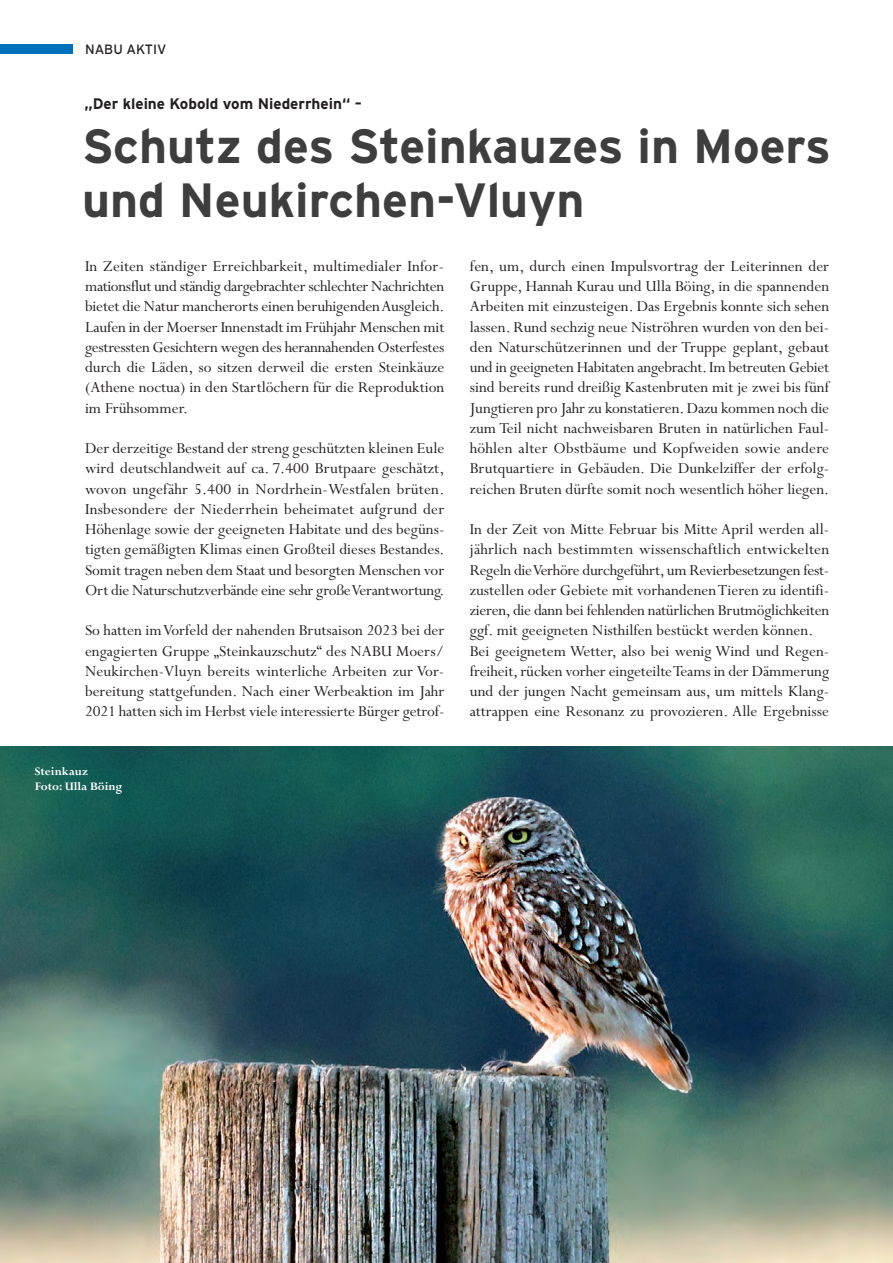
<style>
.page{position:relative;width:893px;height:1263px;background:#fff}
.page>*{position:absolute;margin:0;border:0;box-sizing:border-box;transform-origin:0 0}
.t1{font:700 48px/54px "Interstate";color:#3e3e3f}
.t2{font:17.1px/20.2px "Perpetua";color:#231f20;text-align:justify}
.t3{font:700 15.3px "Interstate";color:#231f20}
.t4{font:13.5px "Interstate";color:#231f20}
.t5{font:700 12.75px/15px "Perpetua";color:#fff}
</style>
<div class="page">
<div style="left:0;top:45px;width:72px;height:9px;background:#0072bc"></div>
<img style="left:0;top:747px;width:893px;height:516px">
<p class="t4" style="left:85px;top:44px;width:83px">NABU AKTIV</p>
<p class="t3" style="left:84px;top:98px;width:279px">„Der kleine Kobold vom Niederrhein“ –</p>
<h1 class="t1" style="left:82px;top:123px;width:750px">Schutz des Steinkauzes in Moers und Neukirchen-Vluyn</h1>
<p class="t2" style="left:85px;top:258px;width:361px">In Zeiten ständiger Erreichbarkeit, multimedialer Infor - mationsflut und ständig dargebrachter schlechter Nachrichten bietet die Natur mancherorts einen beruhigenden Ausgleich.<br>Laufen in der Moerser Innenstadt im Frühjahr Menschen mit gestressten Gesichtern wegen des herannahenden Osterfestes durch die Läden, so sitzen derweil die ersten Steinkäuze (Athene noctua) in den Startlöchern für die Reproduktion im Frühsommer.</p>
<p class="t2" style="left:85px;top:440px;width:361px">Der derzeitige Bestand der streng geschützten kleinen Eule wird deutschlandweit auf ca. 7.400 Brutpaare geschätzt, wovon ungefähr 5.400 in Nordrhein-Westfalen brüten.<br>Insbesondere der Niederrhein beheimatet aufgrund der Höhenlage sowie der geeigneten Habitate und des begüns - tigten gemäßigten Klimas einen Großteil dieses Bestandes.<br>Somit tragen neben dem Staat und besorgten Menschen vor Ort die Naturschutzverbände eine sehr große Verantwortung.</p>
<p class="t2" style="left:85px;top:622px;width:361px">So hatten im Vorfeld der nahenden Brutsaison 2023 bei der engagierten Gruppe „Steinkauzschutz“ des NABU Moers/ Neukirchen-Vluyn bereits winterliche Arbeiten zur Vor - bereitung stattgefunden. Nach einer Werbeaktion im Jahr 2021 hatten sich im Herbst viele interessierte Bürger getrof-</p>
<p class="t5" style="left:35px;top:765px;width:89px">Steinkauz<br>Foto: Ulla Böing</p>
<p class="t2" style="left:470px;top:258px;width:361px">fen, um, durch einen Impulsvortrag der Leiterinnen der Gruppe, Hannah Kurau und Ulla Böing, in die spannenden Arbeiten mit einzusteigen. Das Ergebnis konnte sich sehen lassen. Rund sechzig neue Niströhren wurden von den bei&shy;den Naturschützerinnen und der Truppe geplant, gebaut und in geeigneten Habitaten angebracht. Im betreuten Gebiet sind bereits rund dreißig Kastenbruten mit je zwei bis fünf Jungtieren pro Jahr zu konstatieren. Dazu kommen noch die zum Teil nicht nachweisbaren Bruten in natürlichen Faul - höhlen alter Obstbäume und Kopfweiden sowie andere Brutquartiere in Gebäuden. Die Dunkelziffer der erfolg&shy;reichen Bruten dürfte somit noch wesentlich höher liegen.</p>
<p class="t2" style="left:470px;top:521px;width:361px;text-align:left">In der Zeit von Mitte Februar bis Mitte April werden all&shy;jährlich nach bestimmten wissenschaftlich entwickelten Regeln die Verhöre durchgeführt, um Revierbesetzungen fest&shy;zustellen oder Gebiete mit vorhandenen Tieren zu identifi&shy;zieren, die dann bei fehlenden natürlichen Brutmöglichkeiten ggf. mit geeigneten Nisthilfen bestückt werden können.<br>Bei geeignetem Wetter, also bei wenig Wind und Regen - freiheit, rücken vorher eingeteilte Teams in der Dämmerung und der jungen Nacht gemeinsam aus, um mittels Klang - attrappen eine Resonanz zu provozieren. Alle Ergebnisse</p>
</div>
